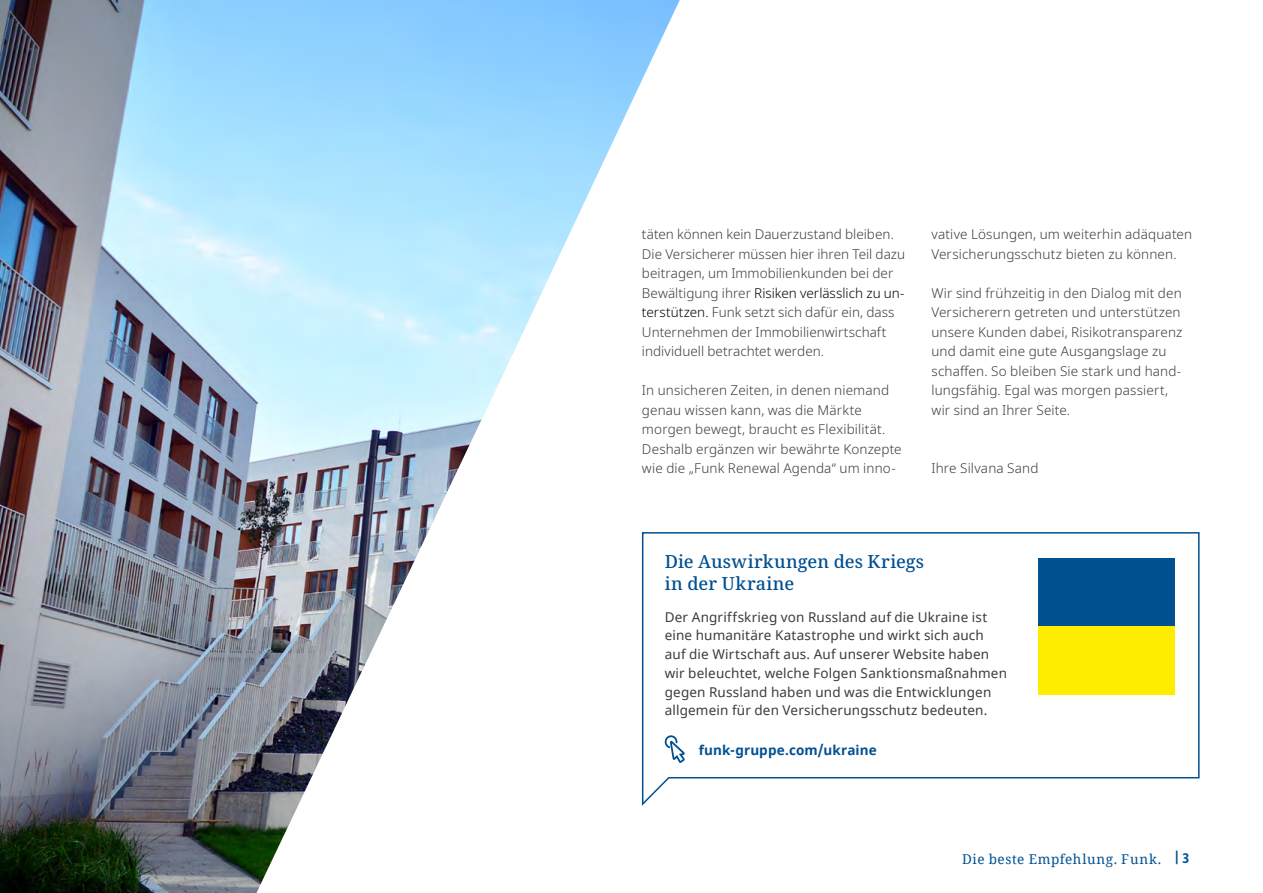
<style>
.page{position:relative;width:1263px;height:893px;background:#fff}
.page>*{position:absolute;margin:0;border:0;box-sizing:border-box;transform-origin:0 0}
.t1{font:500 18px/22.5px "Noto Serif";letter-spacing:.01em;color:#005092}
.t2{font:300 13.5px/19.5px "Noto Sans";letter-spacing:.01em;color:#3c3c3b}
.t3{font:13.5px/18.8px "Noto Sans";letter-spacing:.015em;color:#3c3c3b}
.t4{font:13.5px "Noto Serif";letter-spacing:.045em;color:#005092}
.t5{font:700 13.5px "Noto Sans";letter-spacing:.005em;color:#005092}
.s1{color:#000}
.s2{font-family:"Noto Sans";font-weight:700;font-stretch:condensed}
</style>
<div class="page">
<svg style="left:680px;top:532px;width:520px;height:247px"></svg>
<img style="left:0;top:0;width:680px;height:893px">
<div style="left:1038px;top:558px;width:137px;height:68px;background:#005092"></div>
<div style="left:1038px;top:626px;width:137px;height:68px;background:#ffed00"></div>
<p class="t2" style="left:642px;top:225px;width:265px">täten können kein Dauerzustand bleiben.<br>Die Versicherer müssen hier ihren Teil dazu beitragen, um Immobilienkunden bei der Bewältigung ihrer <span class="s1">Risiken verlässlich zu un&shy;terstützen.</span> Funk setzt sich dafür ein, dass Unternehmen der Immobilienwirtschaft individuell betrachtet werden.</p>
<p class="t2" style="left:642px;top:381px;width:261px">In unsicheren Zeiten, in denen niemand genau wissen kann, was die Märkte morgen bewegt, braucht es Flexibilität.<br>Deshalb ergänzen wir bewährte Konzepte wie die „Funk Renewal Agenda“ um inno-</p>
<p class="t2" style="left:931px;top:225px;width:262px">vative Lösungen, um weiterhin adäquaten<br>Versicherungsschutz bieten zu können.</p>
<p class="t2" style="left:931px;top:283px;width:252px">Wir sind frühzeitig in den Dialog mit den Versicherern getreten und unterstützen unsere Kunden dabei, Risikotransparenz und damit eine gute Ausgangslage zu schaffen. So bleiben Sie stark und hand&shy;lungsfähig. Egal was morgen passiert, wir sind an Ihrer Seite.</p>
<p class="t2" style="left:931px;top:459px;width:109px">Ihre Silvana Sand</p>
<h1 class="t1" style="left:665px;top:550px;width:261px">Die Auswirkungen des Kriegs in der Ukraine</h1>
<p class="t3" style="left:665px;top:608px;width:344px">Der Angriffskrieg von Russland auf die Ukraine ist eine humanitäre Katastrophe und wirkt sich auch auf die Wirtschaft aus. Auf unserer Website haben wir beleuchtet, welche Folgen Sanktionsmaßnahmen gegen Russland haben und was die Entwicklungen allgemein für den Versicherungsschutz bedeuten.</p>
<p class="t5" style="left:699px;top:741px;width:180px">funk-gruppe.com/ukraine</p>
<p class="t4" style="left:962px;top:849px;width:229px">Die beste Empfehlung. Funk. <sup>|</sup> <span class="s2">3</span></p>
</div>
